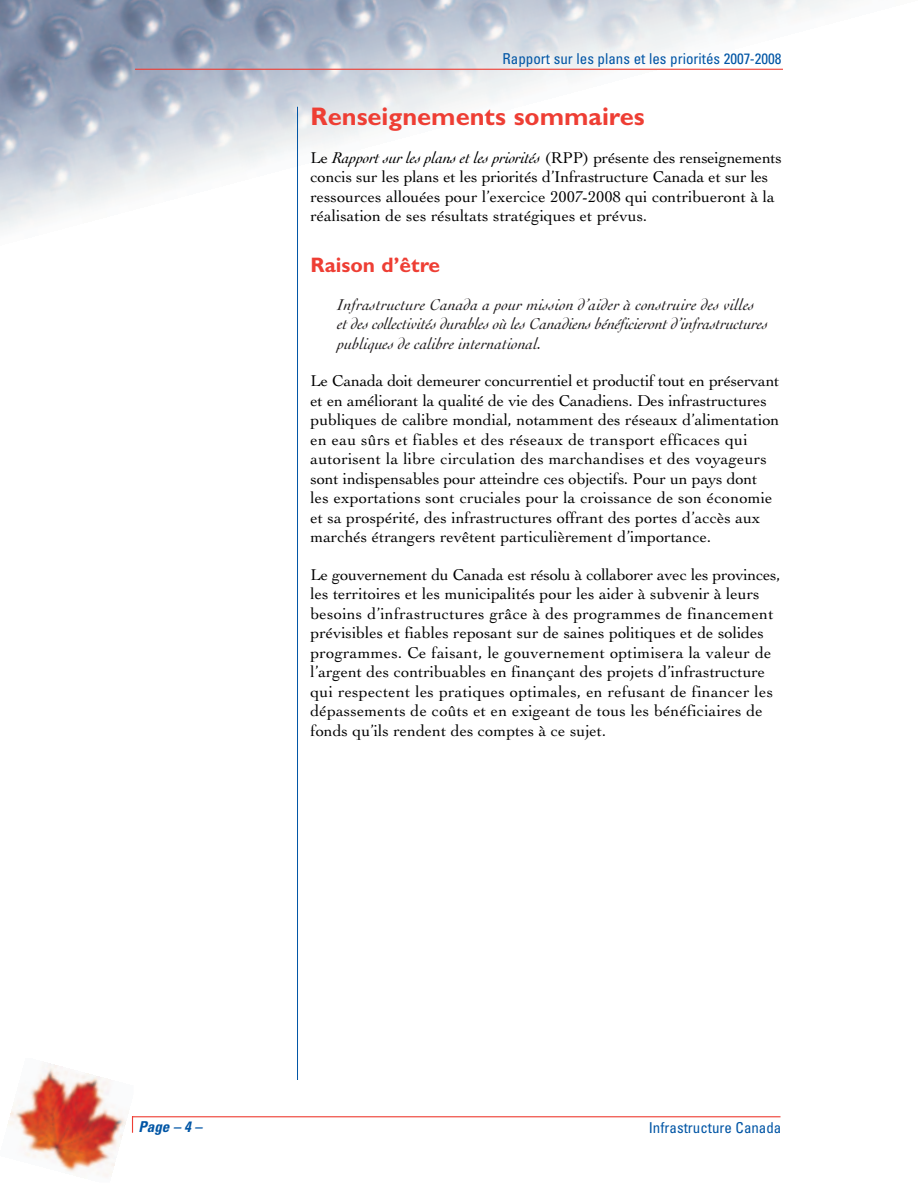
<style>
.page{position:relative;width:918px;height:1188px;background:#fff}
.page>*{position:absolute;margin:0;border:0;box-sizing:border-box;transform-origin:0 0}
.t1{font:700 25.5px "Gill Sans";color:#ee3e34}
.t2{font:700 21px "Gill Sans";color:#ee3e34}
.t3{font:16.5px/19.5px "Cochin";color:#000}
.t4{font:italic 16.5px/19.5px "Cochin";color:#231f20}
.t5{font:condensed 15px "Univers";color:#0155a5}
.t6{font:italic 700 condensed 15px "Univers";color:#0155a5}
.s1{font-style:italic}
</style>
<div class="page">
<img style="left:0;top:0;width:838px;height:230px">
<hr style="left:132px;top:1116px;width:649px;height:1px;background:#ee3e34">
<hr style="left:135px;top:69px;width:648px;height:1px;background:#ee3e34">
<hr style="left:297px;top:107px;width:1px;height:973px;background:#0155a5">
<img style="left:7px;top:1063px;width:127px;height:114px">
<p class="t5" style="left:503px;top:53px;width:280px">Rapport sur les plans et les priorités 2007-2008</p>
<h1 class="t1" style="left:310px;top:108px;width:336px">Renseignements sommaires</h1>
<p class="t3" style="left:310px;top:149px;width:473px">Le <span class="s1">Rapport sur les plans et les priorités</span> (RPP) présente des renseignements concis sur les plans et les priorités d’Infrastructure Canada et sur les ressources allouées pour l’exercice 2007-2008 qui contribueront à la réalisation de ses résultats stratégiques et prévus.</p>
<p class="t2" style="left:310px;top:258px;width:131px">Raison d’être</p>
<p class="t4" style="left:338px;top:296px;width:432px">Infrastructure Canada a pour mission d’aider à construire des villes et des collectivités durables où les Canadiens bénéficieront d’infrastructures publiques de calibre international.</p>
<p class="t3" style="left:310px;top:373px;width:471px">Le Canada doit demeurer concurrentiel et productif tout en préservant et en améliorant la qualité de vie des Canadiens. Des infrastructures publiques de calibre mondial, notamment des réseaux d’alimentation en eau sûrs et fiables et des réseaux de transport efficaces qui autorisent la libre circulation des marchandises et des voyageurs sont indispensables pour atteindre ces objectifs. Pour un pays dont les exportations sont cruciales pour la croissance de son économie et sa prospérité, des infrastructures offrant des portes d’accès aux marchés étrangers revêtent particulièrement d’importance.</p>
<p class="t3" style="left:310px;top:566px;width:472px">Le gouvernement du Canada est résolu à collaborer avec les provinces, les territoires et les municipalités pour les aider à subvenir à leurs besoins d’infrastructures grâce à des programmes de financement prévisibles et fiables reposant sur de saines politiques et de solides programmes. Ce faisant, le gouvernement optimisera la valeur de l’argent des contribuables en finançant des projets d’infrastructure qui respectent les pratiques optimales, en refusant de financer les dépassements de coûts et en exigeant de tous les bénéficiaires de fonds qu’ils rendent des comptes à ce sujet.</p>
<p class="t6" style="left:139px;top:1122px;width:68px">Page – 4 –</p>
<p class="t5" style="left:649px;top:1123px;width:134px">Infrastructure Canada</p>
</div>
